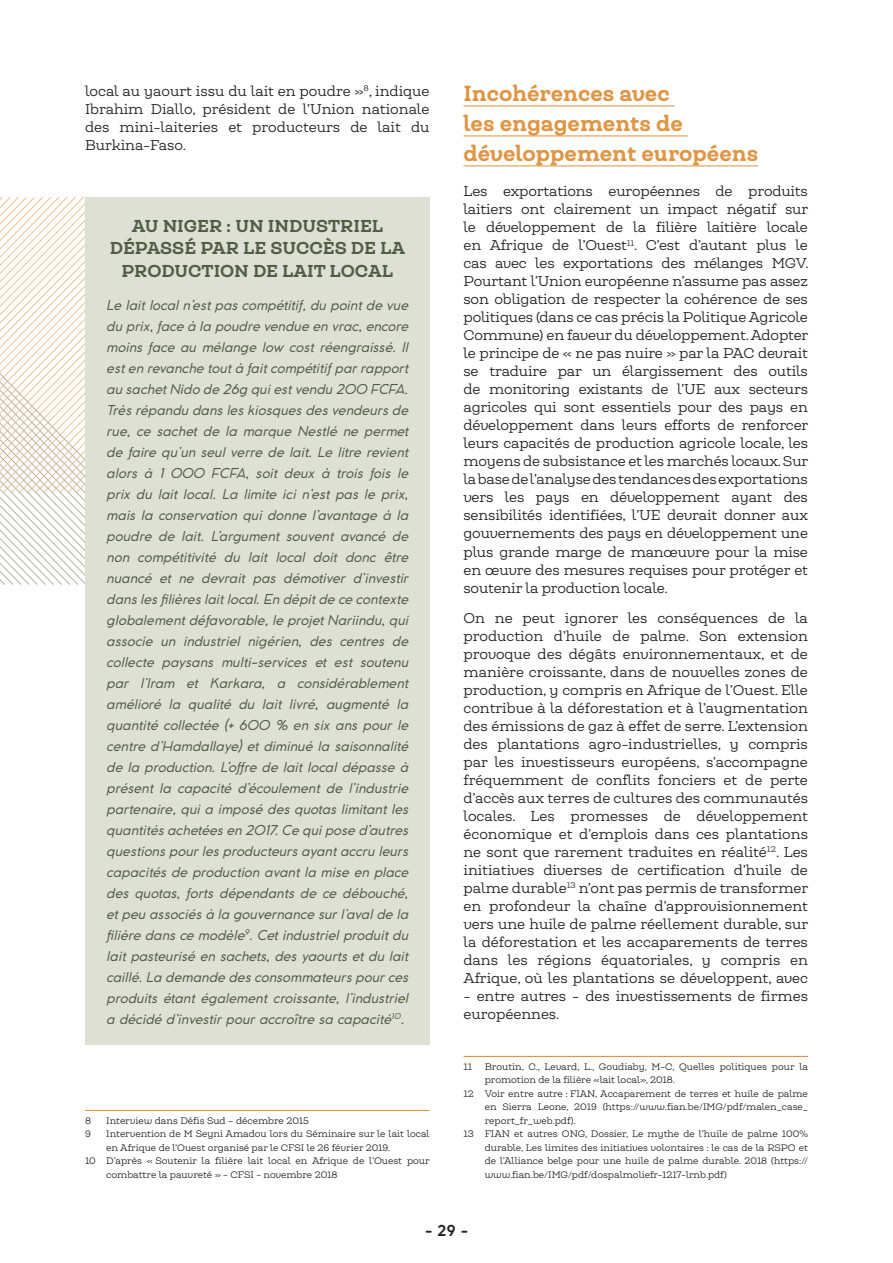
<style>
.page{position:relative;width:893px;height:1263px;background:#fff}
.page>*{position:absolute;margin:0;border:0;box-sizing:border-box;transform-origin:0 0}
.t1{font:900 21px/30px "Queulat Alt Soft";color:#df9644}
.t2{font:900 16.5px/22.5px "Queulat Alt Soft";color:#505e44;text-align:center}
.t3{font:700 15px "Cocomat";color:#231f20}
.t4{font:13.5px/18px "Queulat Alt Soft";color:#231f20;text-align:justify}
.t5{font:italic 13.5px/21px "Cocomat";color:#505e44;text-align:justify}
.t6{font:9px "Queulat Alt Soft";color:#231f20}
</style>
<div class="page">
<svg style="left:0;top:197px;width:150px;height:91px"></svg>
<svg style="left:0;top:288px;width:85px;height:297px"></svg>
<div style="left:85px;top:198px;width:344px;height:847px;background:#dfe0d5"></div>
<hr style="left:85px;top:1110px;width:344px;height:1px;background:#df9644">
<hr style="left:463px;top:105px;width:212px;height:1px;background:#df9644">
<hr style="left:463px;top:135px;width:225px;height:1px;background:#df9644">
<hr style="left:463px;top:165px;width:295px;height:1px;background:#df9644">
<hr style="left:463px;top:1056px;width:345px;height:1px;background:#df9644">
<p class="t4" style="left:85px;top:81px;width:346px">local au yaourt issu du lait en poudre »<sup>8</sup>, indique Ibrahim Diallo, président de l’Union nationale des mini-laiteries et producteurs de lait du Burkina-Faso.</p>
<p class="t2" style="left:110px;top:214px;width:297px">AU NIGER : UN INDUSTRIEL<br>DÉPASSÉ PAR LE SUCCÈS DE LA<br>PRODUCTION DE LAIT LOCAL</p>
<p class="t5" style="left:106px;top:294px;width:303px">Le lait local n’est pas compétitif, du point de vue du prix, face à la poudre vendue en vrac, encore moins face au mélange low cost réengraissé. Il est en revanche tout à fait compétitif par rapport au sachet Nido de 26g qui est vendu 2ΟΟ FCFA.<br>Très répandu dans les kiosques des vendeurs de rue, ce sachet de la marque Nestlé ne permet de faire qu’un seul verre de lait. Le litre revient alors à 1 ΟΟΟ FCFA, soit deux à trois fois le prix du lait local. La limite ici n’est pas le prix, mais la conservation qui donne l’avantage à la poudre de lait. L’argument souvent avancé de non compétitivité du lait local doit donc être nuancé et ne devrait pas démotiver d’investir dans les filières lait local. En dépit de ce contexte globalement défavorable, le projet Nariindu, qui associe un industriel nigérien, des centres de collecte paysans multi-services et est soutenu par l’Iram et Karkara, a considérablement amélioré la qualité du lait livré, augmenté la quantité collectée (+ 6ΟΟ % en six ans pour le centre d’Hamdallaye) et diminué la saisonnalité de la production. L’offre de lait local dépasse à présent la capacité d’écoulement de l’industrie partenaire, qui a imposé des quotas limitant les quantités achetées en 2Ο17. Ce qui pose d’autres questions pour les producteurs ayant accru leurs capacités de production avant la mise en place des quotas, forts dépendants de ce débouché, et peu associés à la gouvernance sur l’aval de la filière dans ce modèle<sup>9</sup>. Cet industriel produit du lait pasteurisé en sachets, des yaourts et du lait caillé. La demande des consommateurs pour ces produits étant également croissante, l’industriel a décidé d’investir pour accroître sa capacité<sup>10</sup>.</p>
<p class="t6" style="left:85px;top:1115px;width:8px">8</p>
<p class="t6" style="left:106px;top:1115px;width:204px">Interview dans Défis Sud – décembre 2015</p>
<p class="t6" style="left:85px;top:1128px;width:7px">9</p>
<p class="t6" style="left:106px;top:1128px;width:325px">Intervention de M Seyni Amadou lors du Séminaire sur le lait local</p>
<p class="t6" style="left:106px;top:1142px;width:286px">en Afrique de l’Ouest organisé par le CFSI le 26 février 2019.</p>
<p class="t6" style="left:85px;top:1155px;width:346px">10 D’après « Soutenir la filière lait local en Afrique de l’Ouest pour</p>
<p class="t6" style="left:106px;top:1169px;width:233px">combattre la pauvreté » - CFSI - novembre 2018</p>
<h1 class="t1" style="left:463px;top:79px;width:296px">Incohérences avec<br>les engagements de développement européens</h1>
<p class="t4" style="left:463px;top:182px;width:347px">Les exportations européennes de produits laitiers ont clairement un impact négatif sur le développement de la filière laitière locale en Afrique de l’Ouest<sup>11</sup>. C’est d’autant plus le cas avec les exportations des mélanges MGV.<br>Pourtant l’Union européenne n’assume pas assez son obligation de respecter la cohérence de ses politiques (dans ce cas précis la Politique Agricole Commune) en faveur du développement. Adopter le principe de « ne pas nuire » par la PAC devrait se traduire par un élargissement des outils de monitoring existants de l’UE aux secteurs agricoles qui sont essentiels pour des pays en développement dans leurs efforts de renforcer leurs capacités de production agricole locale, les moyens de subsistance et les marchés locaux. Sur la base de l’analyse des tendances des exportations vers les pays en développement ayant des sensibilités identifiées, l’UE devrait donner aux gouvernements des pays en développement une plus grande marge de manœuvre pour la mise en œuvre des mesures requises pour protéger et soutenir la production locale.</p>
<p class="t4" style="left:463px;top:608px;width:346px">On ne peut ignorer les conséquences de la production d’huile de palme. Son extension provoque des dégâts environnementaux, et de manière croissante, dans de nouvelles zones de production, y compris en Afrique de l’Ouest. Elle contribue à la déforestation et à l’augmentation des émissions de gaz à effet de serre. L’extension des plantations agro-industrielles, y compris par les investisseurs européens, s’accompagne fréquemment de conflits fonciers et de perte d’accès aux terres de cultures des communautés locales. Les promesses de développement économique et d’emplois dans ces plantations ne sont que rarement traduites en réalité<sup>12</sup>. Les initiatives diverses de certification d’huile de palme durable<sup>13</sup> n’ont pas permis de transformer en profondeur la chaîne d’approvisionnement vers une huile de palme réellement durable, sur la déforestation et les accaparements de terres dans les régions équatoriales, y compris en Afrique, où les plantations se développent, avec</p>
<p class="t4" style="left:463px;top:986px;width:346px">- entre autres - des investissements de firmes européennes.</p>
<p class="t6" style="left:463px;top:1061px;width:10px">11</p>
<p class="t6" style="left:485px;top:1061px;width:325px">Broutin, C., Levard, L., Goudiaby, M-C, Quelles politiques pour la</p>
<p class="t6" style="left:485px;top:1074px;width:192px">promotion de la filière «lait local», 2018.</p>
<p class="t6" style="left:463px;top:1088px;width:346px">12 Voir entre autre : FIAN, Accaparement de terres et huile de palme</p>
<p class="t6" style="left:485px;top:1101px;width:325px">en Sierra Leone, 2019 (https://www.fian.be/IMG/pdf/malen_case_</p>
<p class="t6" style="left:485px;top:1115px;width:92px">report_fr_web.pdf).</p>
<p class="t6" style="left:463px;top:1128px;width:346px">13 FIAN et autres ONG, Dossier, Le mythe de l’huile de palme 100%</p>
<p class="t6" style="left:485px;top:1142px;width:325px">durable, Les limites des initiatives volontaires : le cas de la RSPO et</p>
<p class="t6" style="left:485px;top:1155px;width:325px">de l’Alliance belge pour une huile de palme durable. 2018 (https://</p>
<p class="t6" style="left:485px;top:1169px;width:244px">www.fian.be/IMG/pdf/dospalmoliefr-1217-lrnb.pdf)</p>
<p class="t3" style="left:425px;top:1220px;width:45px">- 29 -</p>
</div>
